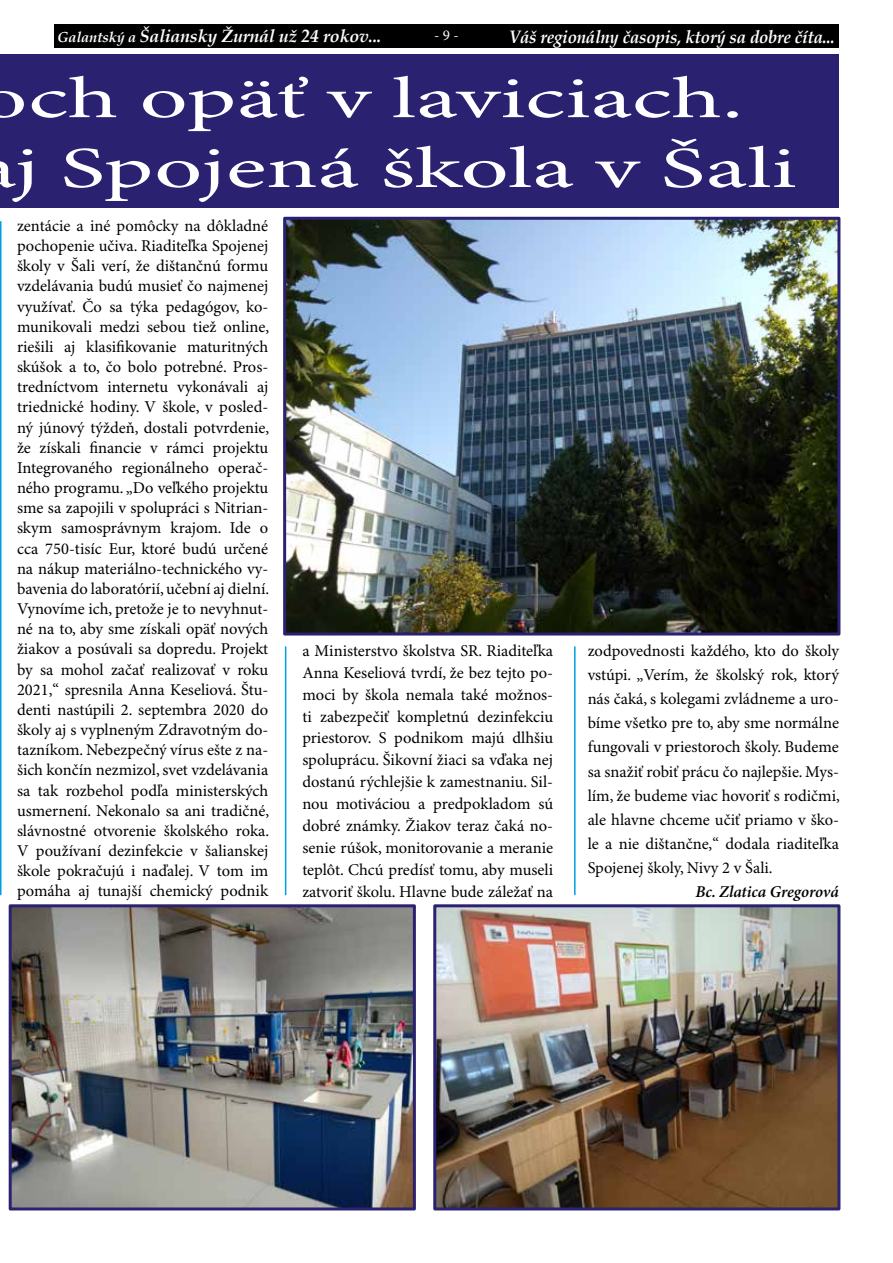
<style>
.page{position:relative;width:893px;height:1263px;background:#fff}
.page>*{position:absolute;margin:0;border:0;box-sizing:border-box;transform-origin:0 0}
.t1{font:58.2px/69.9px "Minion Pro";color:#fff;scale:1.62 1}
.t2{font:italic 700 18px "Book Antiqua";letter-spacing:-.01em;color:#fff;scale:.93 1}
.t3{font:italic 700 17.7px "Book Antiqua";letter-spacing:-.01em;color:#fff}
.t4{font:16.5px/20.1px "Minion Pro";color:#000;text-align:justify}
.t5{font:italic 600 16.5px "Minion Pro";letter-spacing:-.005em;color:#000}
.t6{font:15px "Minion Pro";color:#fff}
.s1{font-size:14.55px}
</style>
<div class="page">
<div style="left:0;top:54px;width:839px;height:154px;background:#2b2171"></div>
<img style="left:13px;top:908px;width:399px;height:298px">
<div style="left:9px;top:904px;width:407px;height:306px;border:3px solid #2b2171"></div>
<img style="left:437px;top:908px;width:399px;height:298px">
<div style="left:433px;top:904px;width:407px;height:306px;border:3px solid #2b2171"></div>
<img style="left:287px;top:221px;width:549px;height:410px">
<div style="left:283px;top:217px;width:557px;height:418px;border:3px solid #2b2171"></div>
<hr style="left:0;top:221px;width:2px;height:674px;background:#009fe3">
<hr style="left:285px;top:646px;width:1px;height:249px;background:#009fe3">
<hr style="left:574px;top:646px;width:2px;height:249px;background:#009fe3">
<div style="left:54px;top:24px;width:785px;height:24px;background:#000"></div>
<p class="t3" style="left:57px;top:24px;width:326px"><span class="s1">Galantský a</span> Šaliansky Žurnál už 24 rokov...</p>
<p class="t6" style="left:434px;top:26px;width:26px">- 9 -</p>
<p class="t2" style="left:509px;top:24px;width:352px">Váš regionálny časopis, ktorý sa dobre číta...</p>
<h1 class="t1" style="left:15px;top:66px;width:484px;text-indent:-35px">och opäť v laviciach.<br>j Spojená škola v Šali</h1>
<p class="t4" style="left:17px;top:216px;width:254px">zentácie a iné pomôcky na dôkladné pochopenie učiva. Riaditeľka Spojenej školy v Šali verí, že dištančnú formu vzdelávania budú musieť čo najmenej využívať. Čo sa týka pedagógov, ko&shy;munikovali medzi sebou tiež online, riešili aj klasifikovanie maturitných skúšok a to, čo bolo potrebné. Pros&shy;tredníctvom internetu vykonávali aj triednické hodiny. V škole, v posled&shy;ný júnový týždeň, dostali potvrdenie, že získali financie v rámci projektu Integrovaného regionálneho operač&shy;ného programu. „Do veľkého projektu sme sa zapojili v spolupráci s Nitrian&shy;skym samosprávnym krajom. Ide o cca 750-tisíc Eur, ktoré budú určené na nákup materiálno-technického vy&shy;bavenia do laboratórií, učební aj dielní.<br>Vynovíme ich, pretože je to nevyhnut&shy;né na to, aby sme získali opäť nových žiakov a posúvali sa dopredu. Projekt by sa mohol začať realizovať v roku 2021,“ spresnila Anna Keseliová. Štu&shy;denti nastúpili 2. septembra 2020 do školy aj s vyplneným Zdravotným do&shy;tazníkom. Nebezpečný vírus ešte z na&shy;šich končín nezmizol, svet vzdelávania sa tak rozbehol podľa ministerských usmernení. Nekonalo sa ani tradičné, slávnostné otvorenie školského roka.<br>V používaní dezinfekcie v šalianskej škole pokračujú i naďalej. V tom im pomáha aj tunajší chemický podnik</p>
<p class="t4" style="left:302px;top:640px;width:252px;line-height:21.9px">a Ministerstvo školstva SR. Riaditeľka Anna Keseliová tvrdí, že bez tejto po&shy;moci by škola nemala také možnos&shy;ti zabezpečiť kompletnú dezinfekciu priestorov. S podnikom majú dlhšiu spoluprácu. Šikovní žiaci sa vďaka nej dostanú rýchlejšie k zamestnaniu. Sil&shy;nou motiváciou a predpokladom sú dobré známky. Žiakov teraz čaká no&shy;senie rúšok, monitorovanie a meranie teplôt. Chcú predísť tomu, aby museli zatvoriť školu. Hlavne bude záležať na</p>
<p class="t4" style="left:588px;top:639px;width:254px;line-height:24.2px">zodpovednosti každého, kto do školy vstúpi. „Verím, že školský rok, ktorý nás čaká, s kolegami zvládneme a uro&shy;bíme všetko pre to, aby sme normálne fungovali v priestoroch školy. Budeme sa snažiť robiť prácu čo najlepšie. Mys&shy;lím, že budeme viac hovoriť s rodičmi, ale hlavne chceme učiť priamo v ško&shy;le a nie dištančne,“ dodala riaditeľka Spojenej školy, Nivy 2 v Šali.</p>
<p class="t5" style="left:695px;top:882px;width:145px">Bc. Zlatica Gregorová</p>
</div>
